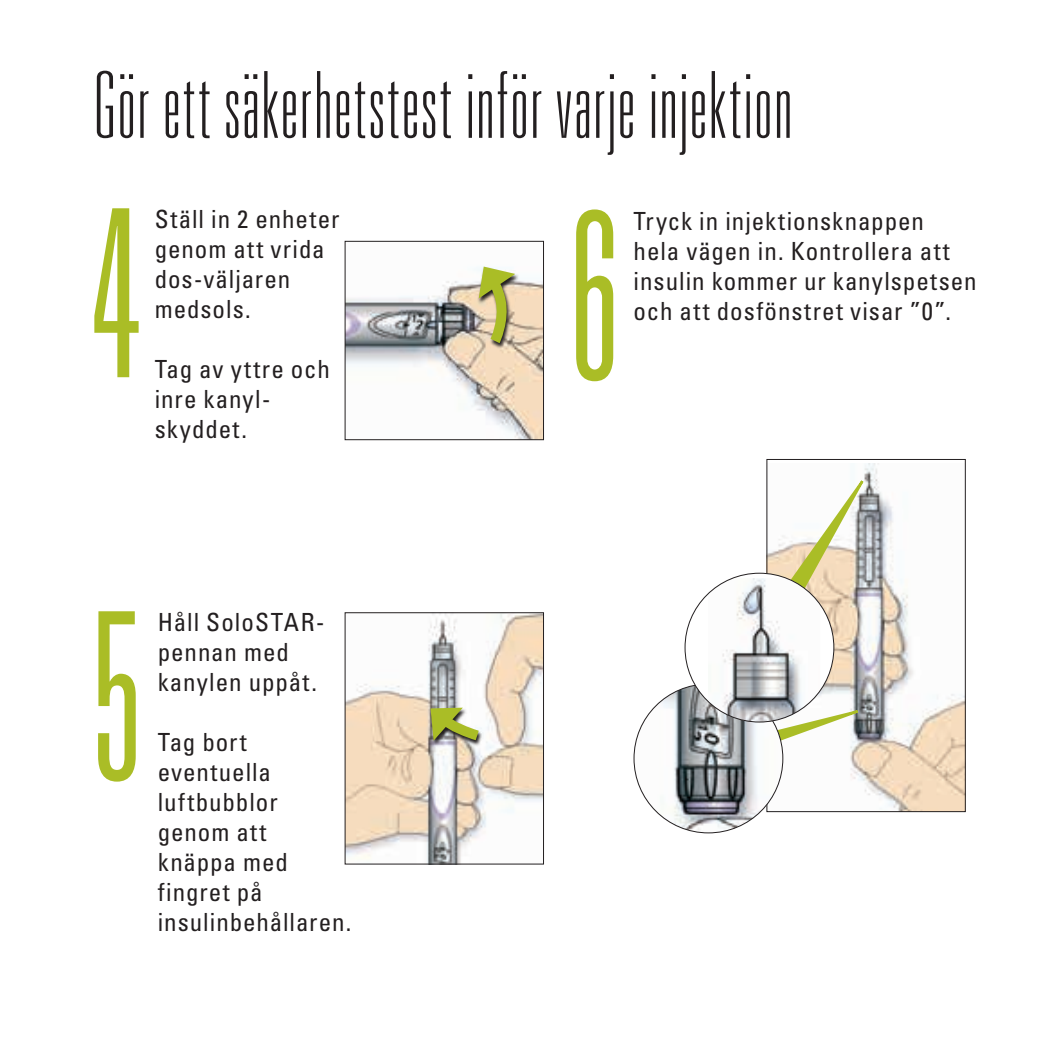
<style>
.page{position:relative;width:1063px;height:1063px;background:#fff}
.page>*{position:absolute;margin:0;border:0;box-sizing:border-box;transform-origin:0 0}
.t1{font:300 ultra-condensed 234px "Univers LT Std";color:#aabd26;scale:.77 1}
.t2{font:100 ultra-condensed 92.5px "Univers LT Std";letter-spacing:.025em;color:#231f20}
.t3{font:condensed 25px/30px "Univers LT Std";letter-spacing:.04em;color:#231f20}
</style>
<div class="page">
<img style="left:347px;top:266px;width:195px;height:172px">
<div style="left:345px;top:241px;width:199px;height:199px;border:1px solid #231f20"></div>
<svg style="left:477px;top:267px;width:43px;height:83px"></svg>
<svg style="left:479px;top:267px;width:37px;height:84px;background:#c0bc7a"></svg>
<img style="left:347px;top:614px;width:195px;height:248px">
<div style="left:345px;top:612px;width:199px;height:252px;border:1px solid #231f20"></div>
<svg style="left:429px;top:708px;width:2px;height:39px"></svg>
<svg style="left:431px;top:708px;width:59px;height:40px"></svg>
<img style="left:769px;top:464px;width:195px;height:346px">
<div style="left:767px;top:459px;width:199px;height:353px;border:1px solid #231f20"></div>
<svg style="left:780px;top:478px;width:86px;height:127px"></svg>
<svg style="left:774px;top:708px;width:87px;height:46px"></svg>
<img style="left:634px;top:684px;width:149px;height:149px;border-radius:74px">
<div style="left:685px;top:573px;width:149px;height:149px;background:#fff;border-radius:50%"></div>
<img style="left:708px;top:578px;width:112px;height:144px">
<h2 class="t2" style="left:94px;top:58px;width:700px">Gör ett säkerhetstest inför varje injektion</h2>
<h1 class="t1" style="left:91px;top:172px;width:66px">4</h1>
<p class="t3" style="left:155px;top:203px;width:186px">Ställ in 2 enheter genom att vrida dos-väljaren medsols.</p>
<p class="t3" style="left:155px;top:353px;width:177px">Tag av yttre och inre kanyl&shy;skyddet.</p>
<h1 class="t1" style="left:91px;top:575px;width:66px">5</h1>
<p class="t3" style="left:158px;top:606px;width:168px">Håll SoloSTAR&shy;pennan med kanylen uppåt.</p>
<p class="t3" style="left:158px;top:726px;width:195px">Tag bort eventuella luftbubblor genom att<br>knäppa med fingret på insulinbehållaren.</p>
<h1 class="t1" style="left:570px;top:175px;width:66px">6</h1>
<p class="t3" style="left:634px;top:206px;width:345px">Tryck in injektionsknappen<br>hela vägen in. Kontrollera att insulin kommer ur kanylspetsen och att dosfönstret visar ”0”.</p>
</div>
